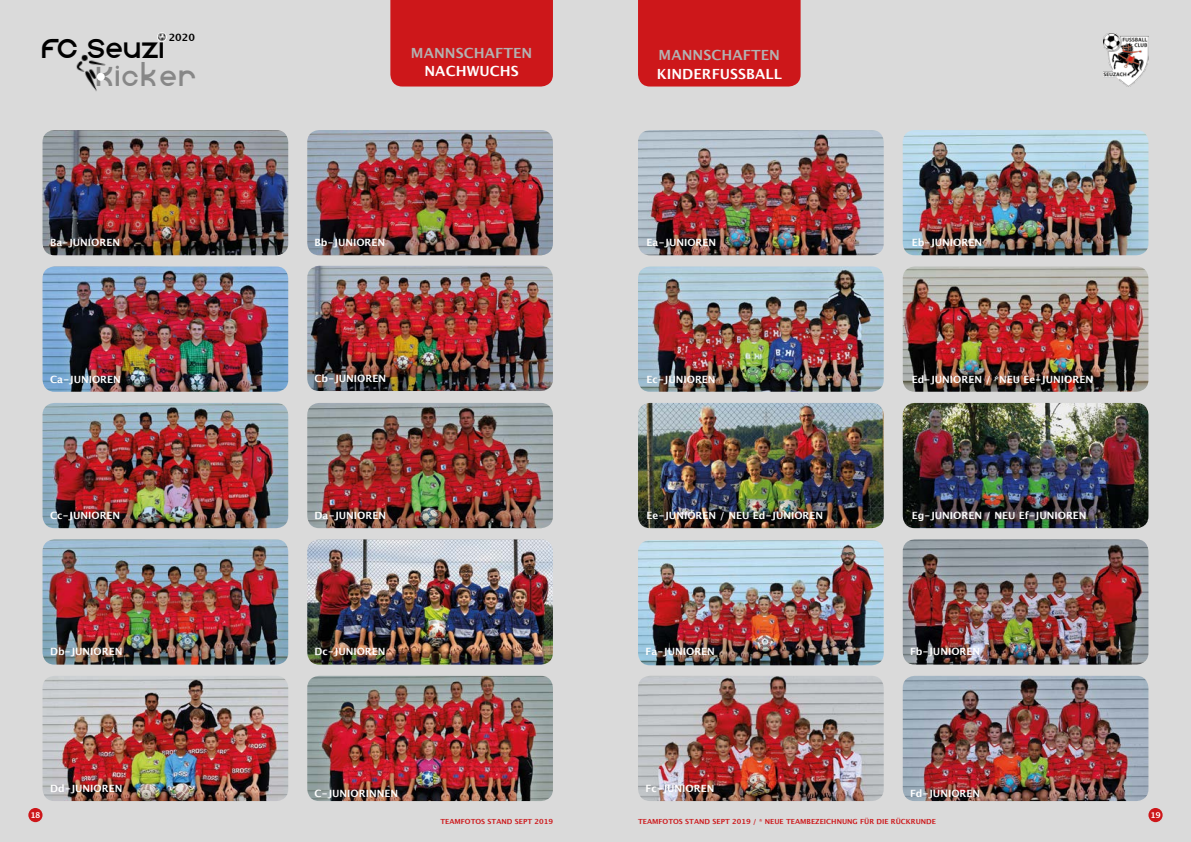
<style>
.page{position:relative;width:1191px;height:842px;background:#dadada}
.page>*{position:absolute;margin:0;border:0;box-sizing:border-box;transform-origin:0 0}
.t1{font:35.4px "faucet";color:#000}
.t2{font:35.4px "faucet";letter-spacing:.04em;color:#878787}
.t3{font:700 14px "Lucida Grande";letter-spacing:.005em;color:#b3b2b2}
.t4{font:700 14px "Lucida Grande";letter-spacing:.005em;color:#fff}
.t5{font:700 10px "Lucida Grande";color:#fff}
.t6{font:700 10px "Lucida Grande";color:#000}
.t7{font:700 8px "Lucida Grande";color:#fff}
.t8{font:700 7px "Lucida Grande";color:#cd171a}
</style>
<div class="page">
<div style="left:390px;top:0;width:163px;height:87px;background:#cd171a"></div>
<div style="left:638px;top:0;width:162px;height:87px;background:#cd171a"></div>
<img style="left:43px;top:130px;width:245px;height:125px">
<img style="left:307px;top:130px;width:246px;height:125px">
<img style="left:43px;top:266px;width:245px;height:126px">
<img style="left:307px;top:266px;width:246px;height:125px">
<img style="left:43px;top:403px;width:245px;height:125px">
<img style="left:307px;top:403px;width:246px;height:125px">
<img style="left:43px;top:539px;width:245px;height:126px">
<img style="left:638px;top:540px;width:245px;height:125px">
<img style="left:638px;top:676px;width:245px;height:125px">
<img style="left:43px;top:676px;width:245px;height:125px">
<img style="left:307px;top:539px;width:246px;height:126px">
<img style="left:902px;top:539px;width:246px;height:126px">
<img style="left:307px;top:676px;width:246px;height:125px">
<img style="left:902px;top:676px;width:246px;height:125px">
<img style="left:638px;top:130px;width:245px;height:125px">
<img style="left:902px;top:130px;width:246px;height:125px">
<img style="left:638px;top:266px;width:245px;height:126px">
<img style="left:638px;top:403px;width:245px;height:125px">
<img style="left:902px;top:266px;width:246px;height:126px">
<img style="left:902px;top:403px;width:246px;height:125px">
<div style="left:1148px;top:808px;width:14px;height:14px;background:#cd171a;border-radius:50%"></div>
<div style="left:28px;top:808px;width:15px;height:14px;background:#cd171a;border-radius:50%"></div>
<img style="left:1103px;top:33px;width:45px;height:53px">
<img style="left:76px;top:54px;width:30px;height:37px">
<div style="left:157px;top:32px;width:10px;height:10px;background:#ededed;border-radius:50%"></div>
<svg style="left:157px;top:33px;width:10px;height:9px"></svg>
<div style="left:97px;top:73px;width:8px;height:8px;background:#fff;border-radius:50%"></div>
<p class="t6" style="left:169px;top:29px;width:28px">2020</p>
<h1 class="t1" style="left:41px;top:26px;width:124px">FC Seuzi</h1>
<h1 class="t2" style="left:96px;top:54px;width:102px">Kicker</h1>
<p class="t5" style="left:50px;top:234px;width:71px">Ba-JUNIOREN</p>
<h2 class="t3" style="left:411px;top:42px;width:123px">MANNSCHAFTEN</h2>
<h2 class="t4" style="left:424px;top:60px;width:96px">NACHWUCHS</h2>
<h2 class="t3" style="left:658px;top:44px;width:123px">MANNSCHAFTEN</h2>
<h2 class="t4" style="left:656px;top:62px;width:127px">KINDERFUSSBALL</h2>
<p class="t5" style="left:314px;top:234px;width:72px">Bb-JUNIOREN</p>
<p class="t5" style="left:911px;top:234px;width:72px">Eb-JUNIOREN</p>
<p class="t5" style="left:646px;top:234px;width:71px">Ea-JUNIOREN</p>
<p class="t5" style="left:50px;top:371px;width:72px">Ca-JUNIOREN</p>
<p class="t5" style="left:314px;top:370px;width:73px">Cb-JUNIOREN</p>
<p class="t5" style="left:646px;top:371px;width:71px">Ec-JUNIOREN</p>
<p class="t5" style="left:911px;top:371px;width:183px">Ed-JUNIOREN / *NEU Ee-JUNIOREN</p>
<p class="t5" style="left:50px;top:507px;width:72px">Cc-JUNIOREN</p>
<p class="t5" style="left:314px;top:507px;width:73px">Da-JUNIOREN</p>
<p class="t5" style="left:646px;top:507px;width:178px">Ee-JUNIOREN / NEU Ed-JUNIOREN</p>
<p class="t5" style="left:911px;top:507px;width:176px">Eg-JUNIOREN / NEU Ef-JUNIOREN</p>
<p class="t5" style="left:50px;top:644px;width:74px">Db-JUNIOREN</p>
<p class="t5" style="left:314px;top:644px;width:73px">Dc-JUNIOREN</p>
<p class="t5" style="left:645px;top:644px;width:71px">Fa-JUNIOREN</p>
<p class="t5" style="left:910px;top:644px;width:72px">Fb-JUNIOREN</p>
<p class="t5" style="left:50px;top:780px;width:74px">Dd-JUNIOREN</p>
<p class="t5" style="left:645px;top:780px;width:70px">Fc-JUNIOREN</p>
<p class="t5" style="left:314px;top:785px;width:85px">C-JUNIORINNEN</p>
<p class="t5" style="left:910px;top:785px;width:72px">Fd-JUNIOREN</p>
<p class="t7" style="left:30px;top:809px;width:12px">18</p>
<p class="t7" style="left:1150px;top:809px;width:12px">19</p>
<p class="t8" style="left:440px;top:816px;width:114px">TEAMFOTOS STAND SEPT 2019</p>
<p class="t8" style="left:638px;top:816px;width:299px">TEAMFOTOS STAND SEPT 2019 / * NEUE TEAMBEZEICHNUNG FÜR DIE RÜCKRUNDE</p>
</div>
